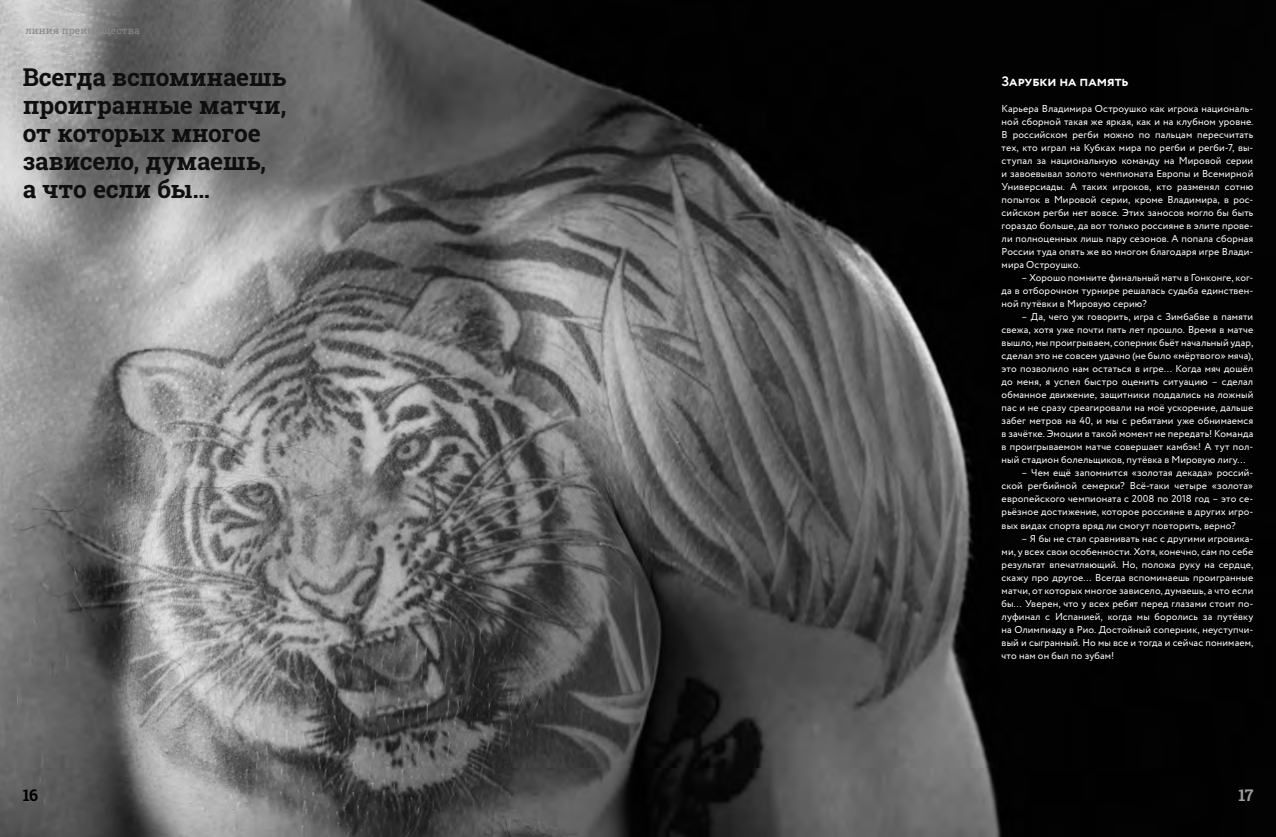
<style>
.page{position:relative;width:1276px;height:837px;background:#fff}
.page>*{position:absolute;margin:0;border:0;box-sizing:border-box;transform-origin:0 0}
.t1{font:700 24.5px/28px "Roboto Slab";letter-spacing:-.01em;color:#0e0f0e}
.t2{font:700 16px "Roboto Slab";color:#000}
.t3{font:700 16px "Roboto Slab";color:#9d9d9c}
.t4{font:700 13.6px "Circe";color:#fff}
.t5{font:10px/13px "Circe";letter-spacing:.01em;color:#fff;text-align:justify}
.t6{font:10px "Roboto Slab";letter-spacing:.01em;color:#878787}
</style>
<div class="page">
<img style="left:0;top:0;width:1276px;height:836px">
<p class="t6" style="left:25px;top:24px;width:116px">линия преимущества</p>
<h1 class="t1" style="left:23px;top:63px;width:265px">Всегда вспоминаешь проигранные матчи, от которых многое зависело, думаешь,<br>а что если бы…</h1>
<h3 class="t4" style="left:1001px;top:72px;width:128px">Зарубки на память</h3>
<p class="t5" style="left:1001px;top:102px;width:253px">Карьера Владимира Остроушко как игрока националь&shy;ной сборной такая же яркая, как и на клубном уровне.<br>В российском регби можно по пальцам пересчитать тех, кто играл на Кубках мира по регби и регби-7, вы&shy;ступал за национальную команду на Мировой серии и завоевывал золото чемпионата Европы и Всемирной Универсиады. А таких игроков, кто разменял сотню попыток в Мировой серии, кроме Владимира, в рос&shy;сийском регби нет вовсе. Этих заносов могло бы быть гораздо больше, да вот только россияне в элите прове&shy;ли полноценных лишь пару сезонов. А попала сборная России туда опять же во многом благодаря игре Влади&shy;мира Остроушко.</p>
<p class="t5" style="left:1001px;top:271px;width:253px;text-indent:20px">– Хорошо помните финальный матч в Гонконге, ког&shy;да в отборочном турнире решалась судьба единствен&shy;ной путёвки в Мировую серию?</p>
<p class="t5" style="left:1001px;top:310px;width:253px;text-indent:20px">– Да, чего уж говорить, игра с Зимбабве в памяти свежа, хотя уже почти пять лет прошло. Время в матче вышло, мы проигрываем, соперник бьёт начальный удар, сделал это не совсем удачно (не было «мёртвого» мяча), это позволило нам остаться в игре… Когда мяч дошёл до меня, я успел быстро оценить ситуацию – сделал обманное движение, защитники поддались на ложный пас и не сразу среагировали на моё ускорение, дальше забег метров на 40, и мы с ребятами уже обнимаемся в зачётке. Эмоции в такой момент не передать! Команда в проигрываемом матче совершает камбэк! А тут пол&shy;ный стадион болельщиков, путёвка в Мировую лигу…</p>
<p class="t5" style="left:1001px;top:466px;width:253px;text-indent:20px">– Чем ещё запомнится «золотая декада» россий&shy;ской регбийной семерки? Всё-таки четыре «золота» европейского чемпионата с 2008 по 2018 год – это се&shy;рьёзное достижение, которое россияне в других игро&shy;вых видах спорта вряд ли смогут повторить, верно?</p>
<p class="t5" style="left:1001px;top:531px;width:253px;text-indent:20px">– Я бы не стал сравнивать нас с другими игровика&shy;ми, у всех свои особенности. Хотя, конечно, сам по себе результат впечатляющий. Но, положа руку на сердце, скажу про другое… Всегда вспоминаешь проигранные матчи, от которых многое зависело, думаешь, а что если бы… Уверен, что у всех ребят перед глазами стоит по&shy;луфинал с Испанией, когда мы боролись за путёвку на Олимпиаду в Рио. Достойный соперник, неуступчи&shy;вый и сыгранный. Но мы все и тогда и сейчас понимаем, что нам он был по зубам!</p>
<h2 class="t2" style="left:23px;top:783px;width:17px">16</h2>
<h2 class="t3" style="left:1238px;top:783px;width:16px">17</h2>
</div>
